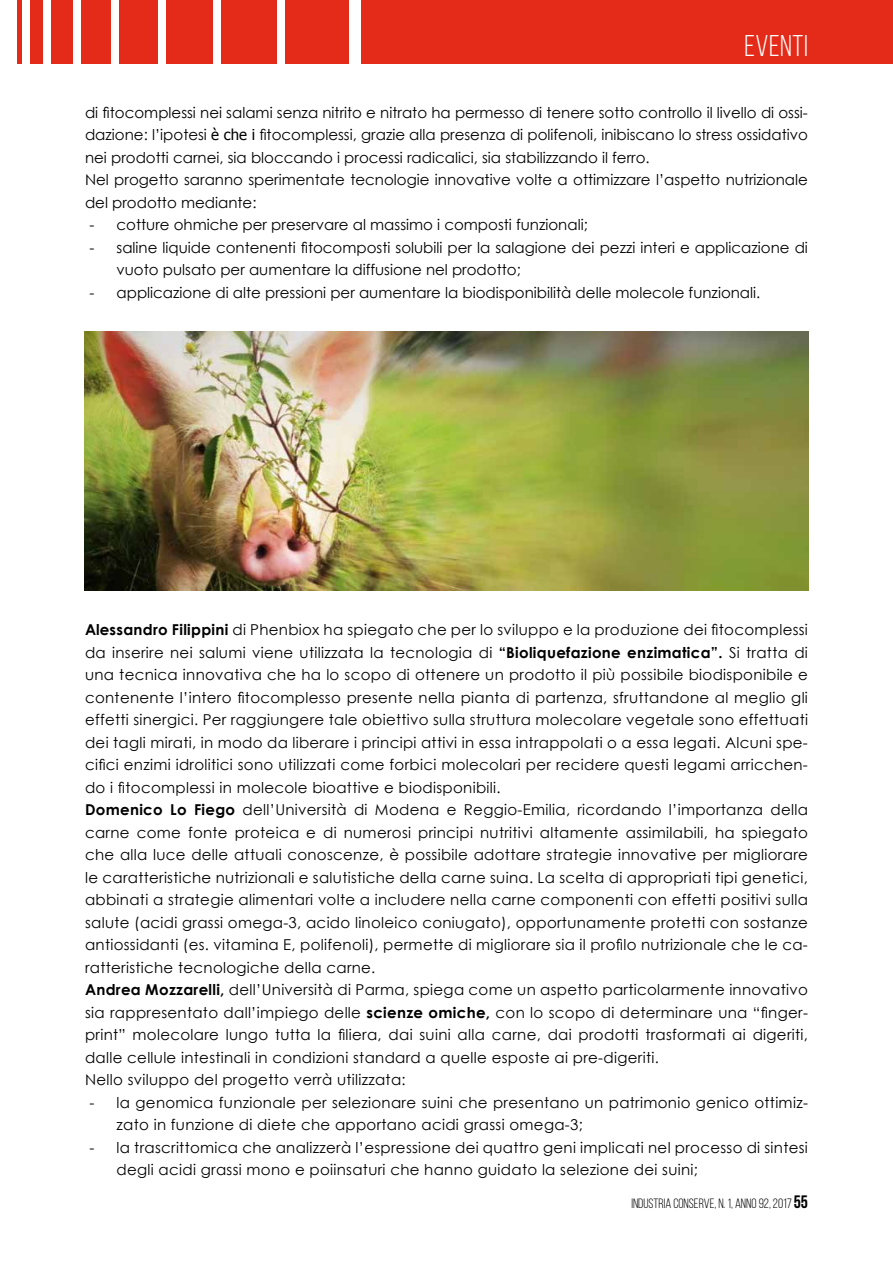
<style>
.page{position:relative;width:893px;height:1263px;background:#fff}
.page>*{position:absolute;margin:0;border:0;box-sizing:border-box;transform-origin:0 0}
.t1{font:30px "Bebas Neue";letter-spacing:.02em;color:#fff}
.t2{font:15px/22.5px "Century Gothic";letter-spacing:.02em;color:#000}
.t3{font:15px/22.5px "Century Gothic";color:#000}
.t4{font:13.5px "Bebas Neue";color:#000}
.s1{font-family:"Tahoma"}
.s2{font-weight:700}
.s3{font-weight:700;font-size:18px}
</style>
<div class="page">
<div style="left:361px;top:0;width:532px;height:64px;background:#e42a18"></div>
<div style="left:285px;top:0;width:64px;height:64px;background:#e42a18"></div>
<div style="left:221px;top:0;width:55px;height:64px;background:#e42a18"></div>
<div style="left:166px;top:0;width:47px;height:64px;background:#e42a18"></div>
<div style="left:119px;top:0;width:38px;height:64px;background:#e42a18"></div>
<div style="left:81px;top:0;width:30px;height:64px;background:#e42a18"></div>
<div style="left:51px;top:0;width:21px;height:64px;background:#e42a18"></div>
<div style="left:30px;top:0;width:13px;height:64px;background:#e42a18"></div>
<hr style="left:17px;top:0;width:4px;height:64px;background:#e42a18">
<img style="left:84px;top:331px;width:725px;height:259px">
<h1 class="t1" style="left:744px;top:30px;width:65px">EVENTI</h1>
<p class="t3" style="left:85px;top:101px;width:724px">di fitocomplessi nei salami senza nitrito e nitrato ha permesso di tenere sotto controllo il livello di ossi&shy;dazione: l’ipotesi <span class="s1">è che i</span> fitocomplessi, grazie alla presenza di polifenoli, inibiscano lo stress ossidativo nei prodotti carnei, sia bloccando i processi radicalici, sia stabilizzando il ferro.<br>Nel progetto saranno sperimentate tecnologie innovative volte a ottimizzare l’aspetto nutrizionale del prodotto mediante:</p>
<p class="t3" style="left:90px;top:213px;width:500px">- cotture ohmiche per preservare al massimo i composti funzionali;</p>
<p class="t3" style="left:117px;top:236px;width:693px;text-indent:-27px">- saline liquide contenenti fitocomposti solubili per la salagione dei pezzi interi e applicazione di vuoto pulsato per aumentare la diffusione nel prodotto;</p>
<p class="t3" style="left:90px;top:281px;width:672px">- applicazione di alte pressioni per aumentare la biodisponibilità delle molecole funzionali.</p>
<p class="t2" style="left:85px;top:618px;width:724px"><span class="s2">Alessandro Filippini</span> di Phenbiox ha spiegato che per lo sviluppo e la produzione dei fitocomplessi da inserire nei salumi viene utilizzata la tecnologia di <span class="s2">“Bioliquefazione enzimatica”.</span> Si tratta di una tecnica innovativa che ha lo scopo di ottenere un prodotto il più possibile biodisponibile e contenente l’intero fitocomplesso presente nella pianta di partenza, sfruttandone al meglio gli effetti sinergici. Per raggiungere tale obiettivo sulla struttura molecolare vegetale sono effettuati dei tagli mirati, in modo da liberare i principi attivi in essa intrappolati o a essa legati. Alcuni spe&shy;cifici enzimi idrolitici sono utilizzati come forbici molecolari per recidere questi legami arricchen&shy;do i fitocomplessi in molecole bioattive e biodisponibili.<br><span class="s2">Domenico Lo Fiego</span> dell’Università di Modena e Reggio-Emilia, ricordando l’importanza della carne come fonte proteica e di numerosi principi nutritivi altamente assimilabili, ha spiegato che alla luce delle attuali conoscenze, è possibile adottare strategie innovative per migliorare le caratteristiche nutrizionali e salutistiche della carne suina. La scelta di appropriati tipi genetici, abbinati a strategie alimentari volte a includere nella carne componenti con effetti positivi sulla salute (acidi grassi omega-3, acido linoleico coniugato), opportunamente protetti con sostanze antiossidanti (es. vitamina E, polifenoli), permette di migliorare sia il profilo nutrizionale che le ca&shy;ratteristiche tecnologiche della carne.<br><span class="s2">Andrea Mozzarelli,</span> dell’Università di Parma, spiega come un aspetto particolarmente innovativo sia rappresentato dall’impiego delle <span class="s2">scienze omiche,</span> con lo scopo di determinare una “finger&shy;print” molecolare lungo tutta la filiera, dai suini alla carne, dai prodotti trasformati ai digeriti, dalle cellule intestinali in condizioni standard a quelle esposte ai pre-digeriti.<br>Nello sviluppo del progetto verrà utilizzata:</p>
<p class="t2" style="left:117px;top:1091px;width:693px;text-indent:-27px">- la genomica funzionale per selezionare suini che presentano un patrimonio genico ottimiz&shy;zato in funzione di diete che apportano acidi grassi omega-3;</p>
<p class="t2" style="left:117px;top:1136px;width:693px;text-indent:-27px">- la trascrittomica che analizzerà l’espressione dei quattro geni implicati nel processo di sintesi degli acidi grassi mono e poiinsaturi che hanno guidato la selezione dei suini;</p>
<p class="t4" style="left:631px;top:1196px;width:178px">INDUSTRIA CONSERVE, N. 1, ANNO 92, 2017<span class="s3">55</span></p>
</div>
